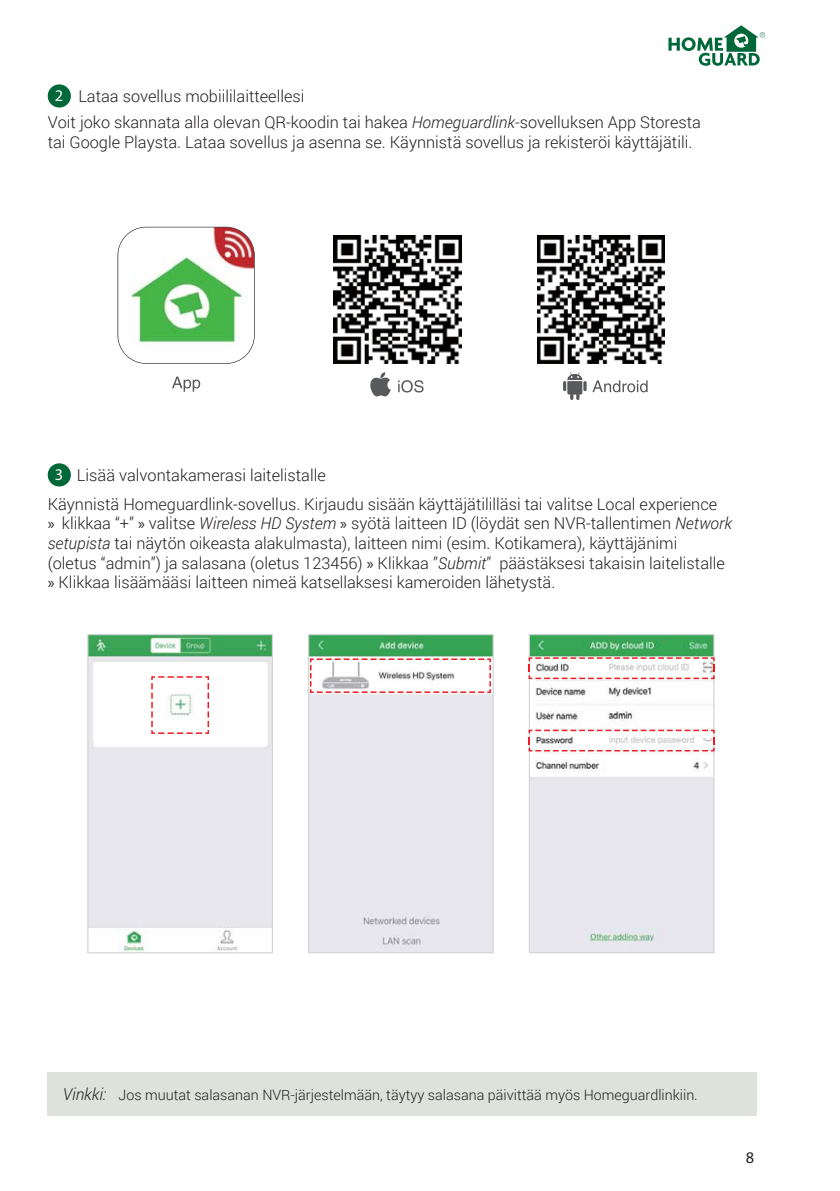
<style>
.page{position:relative;width:840px;height:1191px;background:#fff}
.page>*{position:absolute;margin:0;border:0;box-sizing:border-box;transform-origin:0 0}
.t1{font:300 16.4px/19.6px "Roboto";color:#231f20}
.t2{font:300 16.4px "Helvetica Neue LT Pro";color:#231f20}
.t3{font:300 14.2px "Roboto";color:#231f20}
.s1{font-family:"Helvetica Neue LT Pro";font-weight:700;color:#fff}
.s2{font-style:italic}
.s3{font-family:"Myriad Pro";font-weight:400}
.s4{font-style:italic;font-size:16.4px}
</style>
<div class="page">
<div style="left:48px;top:1072px;width:708px;height:44px;background:#dde2db"></div>
<div style="left:48px;top:84px;width:23px;height:24px;background:#006738;border-radius:50%"></div>
<svg style="left:563px;top:372px;width:84px;height:28px"></svg>
<svg style="left:370px;top:372px;width:53px;height:25px"></svg>
<svg style="left:172px;top:376px;width:28px;height:16px"></svg>
<svg style="left:117px;top:227px;width:137px;height:137px"></svg>
<img style="left:537px;top:236px;width:127px;height:127px">
<img style="left:334px;top:236px;width:127px;height:127px">
<div style="left:48px;top:463px;width:23px;height:23px;background:#006738;border-radius:50%"></div>
<svg style="left:87px;top:634px;width:186px;height:319px;fill:#e8e7ed"></svg>
<svg style="left:151px;top:676px;width:58px;height:58px"></svg>
<svg style="left:308px;top:634px;width:185px;height:319px;background:#dae1e1"></svg>
<svg style="left:528px;top:634px;width:186px;height:319px;fill:#e8e7ed"></svg>
<svg style="left:310px;top:658px;width:180px;height:35px"></svg>
<svg style="left:528px;top:657px;width:186px;height:22px"></svg>
<svg style="left:528px;top:729px;width:186px;height:22px"></svg>
<svg style="left:668px;top:25px;width:96px;height:41px"></svg>
<p class="t1" style="left:48px;top:83px;width:654px;line-height:25.8px;text-indent:7px"><span class="s1">2</span> Lataa sovellus mobiililaitteellesi<br>Voit joko skannata alla olevan QR-koodin tai hakea <span class="s2">Homeguardlink</span>-sovelluksen App Storesta</p>
<p class="t1" style="left:48px;top:132px;width:645px">tai Google Playsta. Lataa sovellus ja asenna se. Käynnistä sovellus ja rekisteröi käyttäjätili.</p>
<p class="t1" style="left:55px;top:465px;width:272px"><span class="s1">3</span> Lisää valvontakamerasi laitelistalle</p>
<p class="t1" style="left:48px;top:493px;width:685px">Käynnistä Homeguardlink-sovellus. Kirjaudu sisään käyttäjätililläsi tai valitse Local experience<br><span class="s3">»</span> klikkaa “+” <span class="s3">»</span> valitse <span class="s2">Wireless HD System</span> <span class="s3">»</span> syötä laitteen ID (löydät sen NVR-tallentimen <span class="s2">Network setupista</span> tai näytön oikeasta alakulmasta), laitteen nimi (esim. Kotikamera), käyttäjänimi<br>(oletus “admin”) ja salasana (oletus 123456) <span class="s3">»</span> Klikkaa ”<span class="s2">Submit</span>” päästäksesi takaisin laitelistalle <span class="s3">»</span> Klikkaa lisäämääsi laitteen nimeä katsellaksesi kameroiden lähetystä.</p>
<p class="t3" style="left:63px;top:1085px;width:636px"><span class="s4">Vinkki:</span> Jos muutat salasanan NVR-järjestelmään, täytyy salasana päivittää myös Homeguardlinkiin.</p>
<p class="t2" style="left:745px;top:1147px;width:10px">8</p>
</div>
